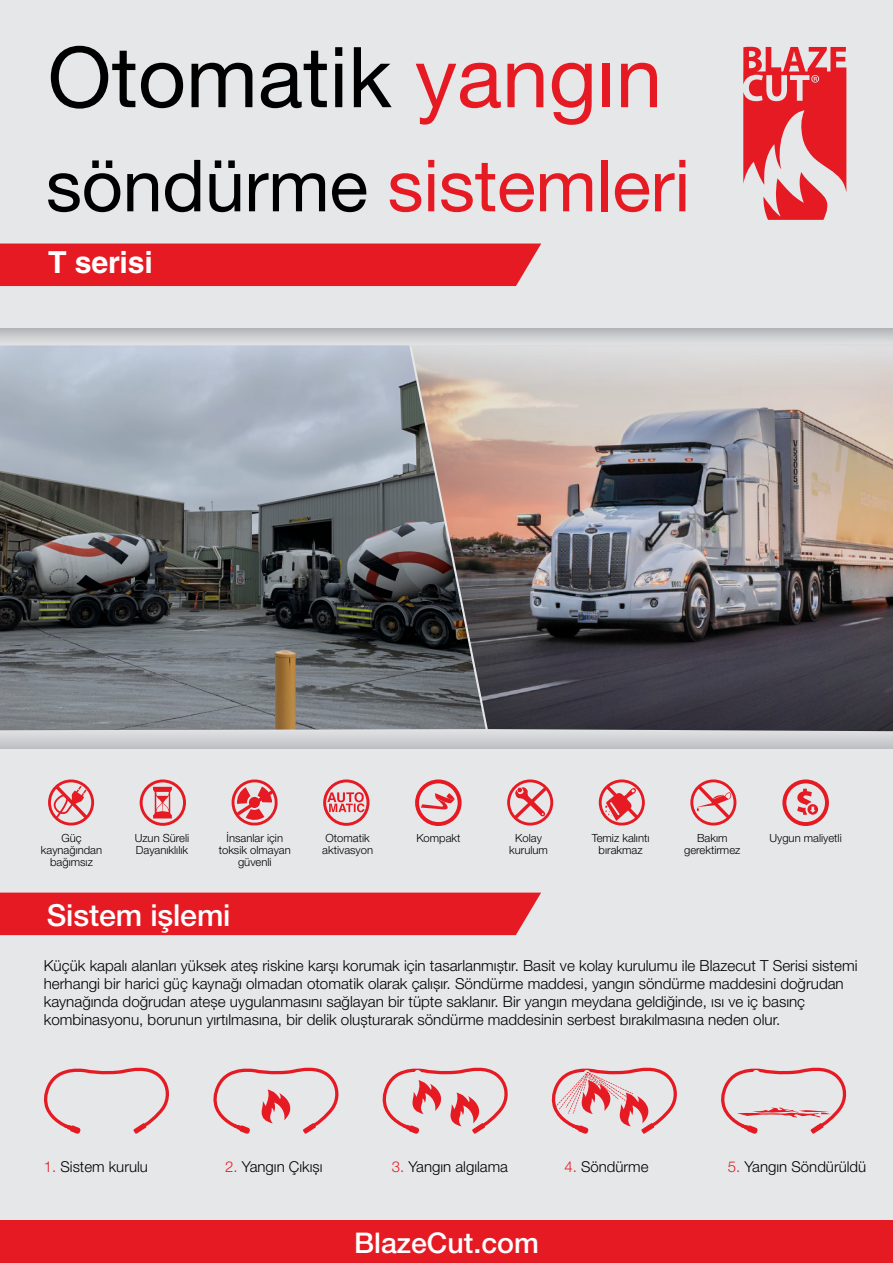
<style>
.page{position:relative;width:893px;height:1263px;background:#e6e7e9}
.page>*{position:absolute;margin:0;border:0;box-sizing:border-box;transform-origin:0 0}
.t1{font:84px "Helvetica Neue LT Pro";color:#000}
.t2{font:72px "Helvetica Neue LT Pro";letter-spacing:-.005em;color:#e51a23}
.Sub_Heading{font:500 30.3px "Helvetica Neue";letter-spacing:-.005em;color:#fff}
.Sub_Heading-2{font:700 30.3px "Helvetica LT Std";letter-spacing:-.005em;color:#fff}
.bullet_Indent{font:500 28.5px "Helvetica Neue LT Pro";color:#fff}
.Body{font:300 15.15px/18.3px "Helvetica Neue LT Pro";color:#000}
.Body-2{font:300 15px "Helvetica Neue LT Pro";color:#000}
.Icon_text{font:300 11.25px/12px "Helvetica Neue LT Pro";color:#000;text-align:center}
.s1{color:#e51a23}
.s2{color:#000}
</style>
<div class="page">
<div style="left:0;top:243px;width:541px;height:43px;background:#e51a23"></div>
<div style="left:0;top:892px;width:541px;height:43px;background:#e51a23"></div>
<svg style="left:743px;top:47px;width:103px;height:173px"></svg>
<svg style="left:140px;top:779px;width:46px;height:47px"></svg>
<svg style="left:231px;top:779px;width:47px;height:47px"></svg>
<svg style="left:323px;top:779px;width:47px;height:47px"></svg>
<svg style="left:415px;top:779px;width:47px;height:47px"></svg>
<svg style="left:507px;top:779px;width:46px;height:46px"></svg>
<svg style="left:599px;top:779px;width:46px;height:46px"></svg>
<svg style="left:690px;top:779px;width:46px;height:46px"></svg>
<svg style="left:48px;top:779px;width:46px;height:46px"></svg>
<svg style="left:43px;top:1067px;width:126px;height:67px"></svg>
<svg style="left:213px;top:1067px;width:126px;height:67px"></svg>
<svg style="left:382px;top:1067px;width:126px;height:67px"></svg>
<svg style="left:551px;top:1067px;width:126px;height:67px"></svg>
<svg style="left:721px;top:1067px;width:126px;height:67px"></svg>
<svg style="left:782px;top:779px;width:47px;height:47px"></svg>
<div style="left:0;top:1220px;width:893px;height:43px;background:#e51a23"></div>
<svg style="left:0;top:328px;width:893px;height:14px"></svg>
<svg style="left:0;top:730px;width:893px;height:18px;fill:#cfd0d3"></svg>
<img style="left:0;top:345px;width:411px;height:385px">
<img style="left:411px;top:344px;width:482px;height:387px">
<p class="t1" style="left:48px;top:27px;width:616px">Otomatik <span class="s1">yangın</span></p>
<p class="t2" style="left:46px;top:143px;width:646px"><span class="s2">söndürme</span> sistemleri</p>
<p class="Sub_Heading-2" style="left:48px;top:244px;width:106px">T serisi</p>
<p class="Icon_text" style="left:41px;top:831px;width:63px">Güç kaynağından bağımsız</p>
<p class="Icon_text" style="left:135px;top:831px;width:56px;text-align:left">Uzun Süreli<br>Dayanıklılık</p>
<p class="Icon_text" style="left:219px;top:831px;width:74px">İnsanlar için toksik olmayan güvenli</p>
<p class="Icon_text" style="left:322px;top:831px;width:52px;text-align:left">Otomatik aktivasyon</p>
<p class="Icon_text" style="left:416px;top:831px;width:46px">Kompakt</p>
<p class="Icon_text" style="left:509px;top:831px;width:40px">Kolay kurulum</p>
<p class="Icon_text" style="left:592px;top:831px;width:59px">Temiz kalıntı bırakmaz</p>
<p class="Icon_text" style="left:684px;top:831px;width:58px">Bakım gerektirmez</p>
<p class="Icon_text" style="left:769px;top:831px;width:74px">Uygun maliyetli</p>
<p class="Sub_Heading" style="left:47px;top:891px;width:185px">Sistem işlemi</p>
<p class="Body" style="left:44px;top:956px;width:815px">Küçük kapalı alanları yüksek ateş riskine karşı korumak için tasarlanmıştır. Basit ve kolay kurulumu ile Blazecut T Serisi sistemi herhangi bir harici güç kaynağı olmadan otomatik olarak çalışır. Söndürme maddesi, yangın söndürme maddesini doğrudan kaynağında doğrudan ateşe uygulanmasını sağlayan bir tüpte saklanır. Bir yangın meydana geldiğinde, ısı ve iç basınç kombinasyonu, borunun yırtılmasına, bir delik oluşturarak söndürme maddesinin serbest bırakılmasına neden olur.</p>
<p class="Body-2" style="left:44px;top:1157px;width:106px"><span class="s1">1.</span> Sistem kurulu</p>
<p class="Body-2" style="left:225px;top:1157px;width:99px"><span class="s1">2.</span> Yangın Çıkışı</p>
<p class="Body-2" style="left:392px;top:1157px;width:118px"><span class="s1">3.</span> Yangın algılama</p>
<p class="Body-2" style="left:564px;top:1157px;width:86px"><span class="s1">4.</span> Söndürme</p>
<p class="Body-2" style="left:728px;top:1157px;width:140px"><span class="s1">5.</span> Yangın Söndürüldü</p>
<p class="bullet_Indent" style="left:354px;top:1226px;width:186px">BlazeCut.com</p>
</div>
